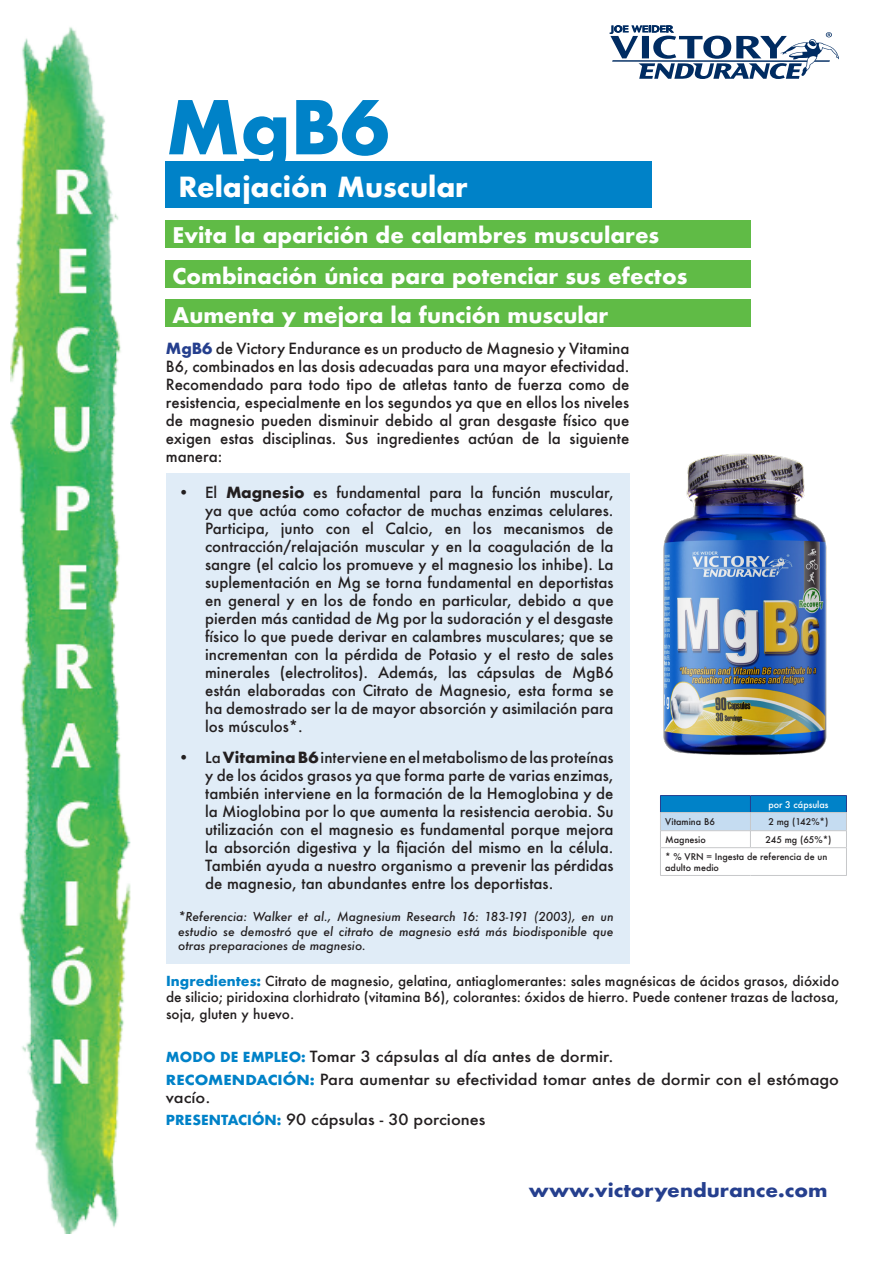
<style>
.page{position:relative;width:893px;height:1263px;background:#fff}
.page>*{position:absolute;margin:0;border:0;box-sizing:border-box;transform-origin:0 0}
.t1{font:700 72px "Futura";color:#0082c8}
.t2{font:700 27px "Futura";color:#fff}
.t3{font:700 21px "Futura";color:#fff}
.t4{font:700 18px "Futura";color:#253f8e;scale:1.09 1}
.t5{font:500 15px/18px "Futura";color:#231f20;text-align:justify}
.t6{font:500 15px/18px "Futura";color:#231f20;scale:1.09 1}
.t7{font:500 13.5px/16.2px "Futura";letter-spacing:.005em;color:#231f20;text-align:justify}
.t8{font:italic 500 12px/14.4px "Futura";color:#231f20;text-align:justify}
.t9{font:500 9px/10.8px "Futura";color:#231f20}
.t10{font:500 9px "Futura";color:#fff}
.s1{font-weight:700;color:#253f8e}
.s2{font-weight:700}
.s3{font-weight:700;color:#0082c8}
.s4{font-weight:700;font-size:13.5px;color:#0082c8}
</style>
<div class="page">
<div style="left:166px;top:473px;width:463px;height:491px;background:#e0ecf7"></div>
<div style="left:165px;top:261px;width:586px;height:27px;background:#60bb46"></div>
<div style="left:165px;top:220px;width:586px;height:27px;background:#60bb46"></div>
<img style="left:11px;top:27px;width:120px;height:1206px">
<div style="left:165px;top:161px;width:486px;height:46px;background:#0082c8"></div>
<svg style="left:610px;top:26px;width:229px;height:53px"></svg>
<img style="left:663px;top:453px;width:164px;height:302px">
<hr style="left:660px;top:875px;width:90px;height:1px;background:#c7c8ca">
<hr style="left:750px;top:875px;width:97px;height:1px;background:#c7c8ca">
<svg style="left:660px;top:795px;width:187px;height:80px"></svg>
<div style="left:165px;top:299px;width:586px;height:28px;background:#60bb46"></div>
<p class="t1" style="left:166px;top:75px;width:225px">MgB6</p>
<p class="t2" style="left:178px;top:167px;width:291px">Relajación Muscular</p>
<p class="t3" style="left:173px;top:220px;width:488px">Evita la aparición de calambres musculares</p>
<p class="t3" style="left:173px;top:261px;width:516px">Combinación única para potenciar sus efectos</p>
<p class="t3" style="left:173px;top:300px;width:437px">Aumenta y mejora la función muscular</p>
<p class="t5" style="left:166px;top:339px;width:465px"><span class="s1">MgB6</span> de Victory Endurance es un producto de Magnesio y Vitamina B6, combinados en las dosis adecuadas para una mayor efectividad.<br>Recomendado para todo tipo de atletas tanto de fuerza como de resistencia, especialmente en los segundos ya que en ellos los niveles de magnesio pueden disminuir debido al gran desgaste físico que exigen estas disciplinas. Sus ingredientes actúan de la siguiente manera:</p>
<p class="t5" style="left:205px;top:483px;width:410px;text-indent:-27px">• El <span class="s2">Magnesio</span> es fundamental para la función muscular, ya que actúa como cofactor de muchas enzimas celulares.<br>Participa, junto con el Calcio, en los mecanismos de contracción/relajación muscular y en la coagulación de la sangre (el calcio los promueve y el magnesio los inhibe). La suplementación en Mg se torna fundamental en deportistas en general y en los de fondo en particular, debido a que pierden más cantidad de Mg por la sudoración y el desgaste físico lo que puede derivar en calambres musculares; que se incrementan con la pérdida de Potasio y el resto de sales minerales (electrolitos). Además, las cápsulas de MgB6 están elaboradas con Citrato de Magnesio, esta forma se ha demostrado ser la de mayor absorción y asimilación para los músculos*.</p>
<p class="t5" style="left:205px;top:748px;width:410px;text-indent:-27px">• La <span class="s2">Vitamina B6</span> interviene en el metabolismo de las proteínas y de los ácidos grasos ya que forma parte de varias enzimas, también interviene en la formación de la Hemoglobina y de la Mioglobina por lo que aumenta la resistencia aerobia. Su utilización con el magnesio es fundamental porque mejora la absorción digestiva y la fijación del mismo en la célula.<br>También ayuda a nuestro organismo a prevenir las pérdidas de magnesio, tan abundantes entre los deportistas.</p>
<p class="t8" style="left:178px;top:910px;width:437px">*Referencia: Walker et al., Magnesium Research 16: 183-191 (2003), en un estudio se demostró que el citrato de magnesio está más biodisponible que otras preparaciones de magnesio.</p>
<p class="t10" style="left:768px;top:798px;width:62px">por 3 cápsulas</p>
<p class="t9" style="left:665px;top:816px;width:51px">Vitamina B6</p>
<p class="t9" style="left:768px;top:816px;width:61px">2 mg (142%*)</p>
<p class="t9" style="left:665px;top:834px;width:42px">Magnesio</p>
<p class="t9" style="left:765px;top:834px;width:68px">245 mg (65%*)</p>
<p class="t9" style="left:665px;top:851px;width:164px">* % VRN = Ingesta de referencia de un adulto medio</p>
<p class="t7" style="left:166px;top:973px;width:675px"><span class="s3">Ingredientes:</span> Citrato de magnesio, gelatina, antiaglomerantes: sales magnésicas de ácidos grasos, dióxido de silicio; piridoxina clorhidrato (vitamina B6), colorantes: óxidos de hierro. Puede contener trazas de lactosa, soja, gluten y huevo.</p>
<p class="t6" style="left:166px;top:1048px;width:412px"><span class="s4">MODO DE EMPLEO:</span> Tomar 3 cápsulas al día antes de dormir.</p>
<p class="t6" style="left:166px;top:1070px;width:619px"><span class="s4">RECOMENDACIÓN:</span> Para aumentar su efectividad tomar antes de dormir con el estómago vacío.</p>
<p class="t6" style="left:166px;top:1110px;width:295px"><span class="s4">PRESENTACIÓN:</span> 90 cápsulas - 30 porciones</p>
<p class="t4" style="left:529px;top:1177px;width:276px">www.victoryendurance.com</p>
</div>
